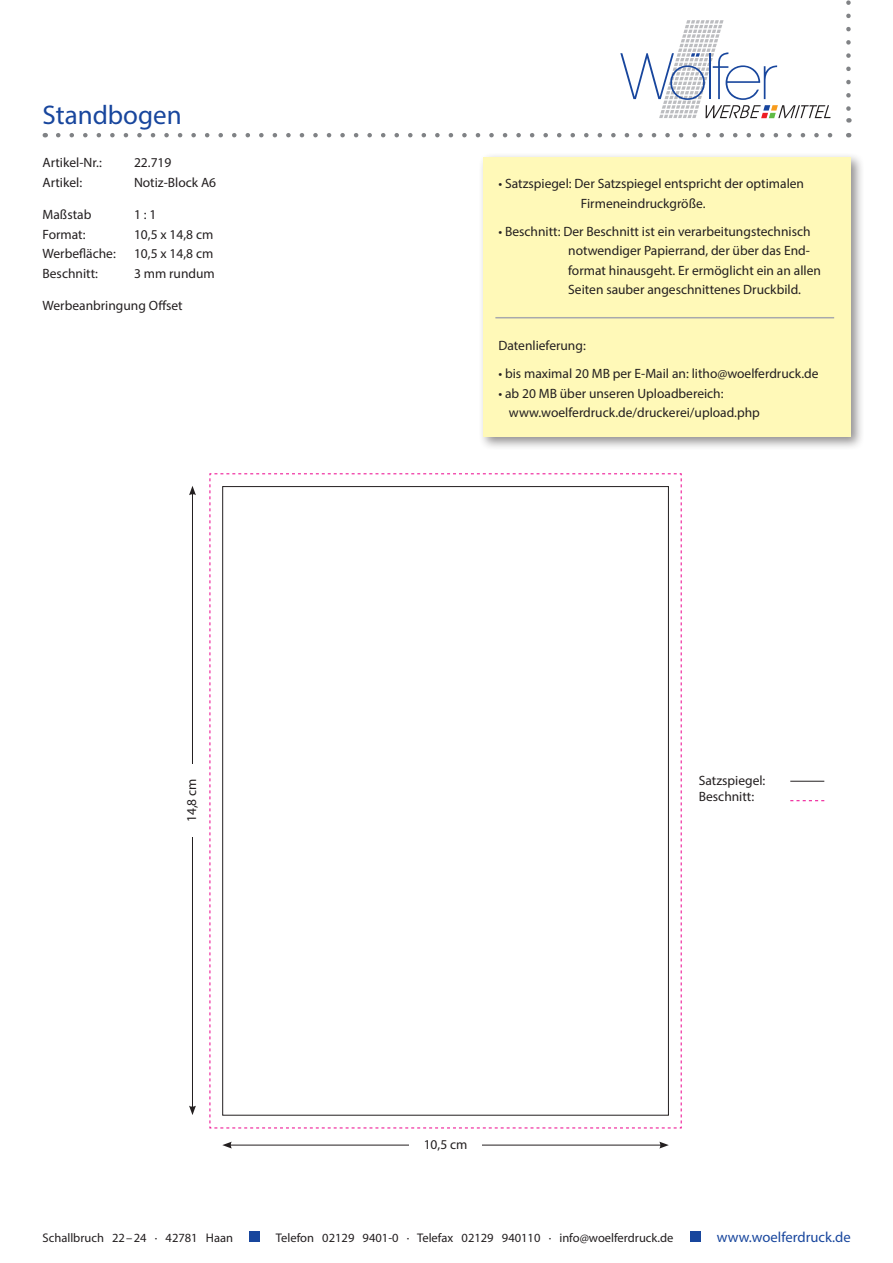
<style>
.page{position:relative;width:893px;height:1263px;background:#fff}
.page>*{position:absolute;margin:0;border:0;box-sizing:border-box;transform-origin:0 0}
.t1{font:27px "Myriad Pro";color:#18469d}
.t2{font:14.55px "Myriad Pro";color:#18469d}
.t3{font:13.5px/19.5px "Myriad Pro";color:#231f20}
.t4{font:12.6px "Myriad Pro";color:#231f20}
</style>
<div class="page">
<hr style="left:790px;top:781px;width:34px;height:1px;background:#231f20">
<svg style="left:790px;top:800px;width:34px;height:1px"></svg>
<svg style="left:209px;top:473px;width:473px;height:656px"></svg>
<hr style="left:192px;top:493px;width:1px;height:615px;background:#231f20">
<svg style="left:189px;top:1105px;width:7px;height:10px"></svg>
<svg style="left:189px;top:486px;width:7px;height:9px"></svg>
<div style="left:186px;top:764px;width:17px;height:72px;background:#fff"></div>
<hr style="left:229px;top:1145px;width:433px;height:1px;background:#231f20">
<svg style="left:222px;top:1142px;width:10px;height:6px"></svg>
<svg style="left:659px;top:1142px;width:10px;height:6px"></svg>
<div style="left:409px;top:1138px;width:73px;height:17px;background:#fff"></div>
<div style="left:478px;top:152px;width:387px;height:299px;background:#231f20;opacity:.5"></div>
<div style="left:483px;top:157px;width:368px;height:280px;background:#fff9b8"></div>
<hr style="left:495px;top:317px;width:339px;height:1px;background:#a8a9ad">
<svg style="left:58px;top:133px;width:775px;height:4px"></svg>
<svg style="left:846px;top:0;width:5px;height:123px"></svg>
<div style="left:249px;top:1231px;width:11px;height:11px;background:#18469d"></div>
<div style="left:690px;top:1231px;width:10px;height:11px;background:#18469d"></div>
<svg style="left:620px;top:20px;width:211px;height:98px"></svg>
<h1 class="t1" style="left:43px;top:99px;width:141px">Standbogen</h1>
<p class="t3" style="left:43px;top:153px;width:61px">Artikel-Nr.:</p>
<p class="t3" style="left:134px;top:153px;width:39px">22.719</p>
<p class="t3" style="left:43px;top:172px;width:41px">Artikel:</p>
<p class="t3" style="left:134px;top:172px;width:84px">Notiz-Block A6</p>
<p class="t3" style="left:43px;top:205px;width:50px">Maßstab</p>
<p class="t3" style="left:134px;top:205px;width:24px">1 : 1</p>
<p class="t3" style="left:43px;top:224px;width:45px">Format:</p>
<p class="t3" style="left:134px;top:224px;width:81px">10,5 x 14,8 cm</p>
<p class="t3" style="left:43px;top:244px;width:75px">Werbefläche:</p>
<p class="t3" style="left:134px;top:244px;width:81px">10,5 x 14,8 cm</p>
<p class="t3" style="left:43px;top:263px;width:57px">Beschnitt:</p>
<p class="t3" style="left:134px;top:263px;width:82px">3 mm rundum</p>
<p class="t3" style="left:43px;top:295px;width:142px">Werbeanbringung Offset</p>
<p class="t3" style="left:182px;top:822px;width:45px;rotate:-90deg">14,8 cm</p>
<p class="t3" style="left:581px;top:174px;width:225px;text-indent:-83px">• Satzspiegel: Der Satzspiegel entspricht der optimalen<br>Firmeneindruckgröße.</p>
<p class="t3" style="left:568px;top:221px;width:254px;text-indent:-70px">• Beschnitt: Der Beschnitt ist ein verarbeitungstechnisch notwendiger Papierrand, der über das End&shy;format hinausgeht. Er ermöglicht ein an allen Seiten sauber angeschnittenes Druckbild.</p>
<p class="t3" style="left:498px;top:336px;width:89px">Datenlieferung:</p>
<p class="t3" style="left:498px;top:364px;width:322px">• bis maximal 20 MB per E-Mail an: litho@woelferdruck.de</p>
<p class="t3" style="left:509px;top:383px;width:253px;text-indent:-11px">• ab 20 MB über unseren Uploadbereich: www.woelferdruck.de/druckerei/upload.php</p>
<p class="t3" style="left:424px;top:1134px;width:45px">10,5 cm</p>
<p class="t3" style="left:699px;top:772px;width:68px;line-height:16.5px">Satzspiegel:<br>Beschnitt:</p>
<p class="t4" style="left:43px;top:1230px;width:192px">Schallbruch 22–24 · 42781 Haan</p>
<p class="t4" style="left:276px;top:1230px;width:399px">Telefon 02129 9401-0 · Telefax 02129 940110 · info@woelferdruck.de</p>
<p class="t2" style="left:717px;top:1228px;width:135px">www.woelferdruck.de</p>
</div>
